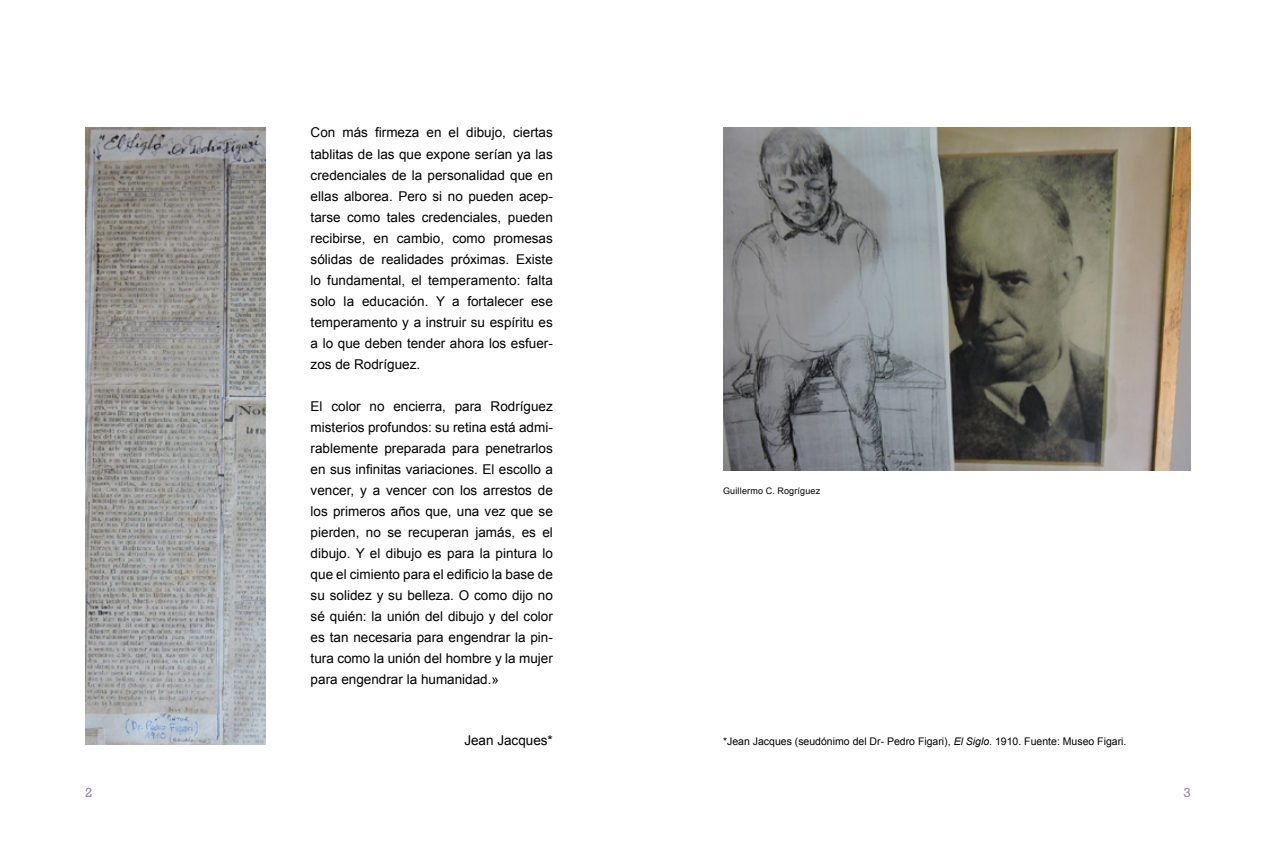
<style>
.page{position:relative;width:1276px;height:851px;background:#fff}
.page>*{position:absolute;margin:0;border:0;box-sizing:border-box;transform-origin:0 0}
.t1{font:13.5px/21px "Arial";color:#000;text-align:justify}
.t2{font:13.5px "Rockwell";color:#9284ac}
.t3{font:10.5px "Arial";color:#000}
.t4{font:9px "Arial";letter-spacing:.02em;color:#000}
.s1{font-style:italic}
</style>
<div class="page">
<img style="left:723px;top:128px;width:468px;height:342px">
<img style="left:85px;top:128px;width:180px;height:616px">
<p class="t1" style="left:311px;top:122px;width:244px">Con más firmeza en el dibujo, ciertas tablitas de las que expone serían ya las credenciales de la personalidad que en ellas alborea. Pero si no pueden acep&shy;tarse como tales credenciales, pueden recibirse, en cambio, como promesas sólidas de realidades próximas. Existe lo fundamental, el temperamento: falta solo la educación. Y a fortalecer ese temperamento y a instruir su espíritu es a lo que deben tender ahora los esfuer&shy;zos de Rodríguez.</p>
<p class="t1" style="left:311px;top:395px;width:244px">El color no encierra, para Rodríguez misterios profundos: su retina está admi&shy;rablemente preparada para penetrarlos en sus infinitas variaciones. El escollo a vencer, y a vencer con los arrestos de los primeros años que, una vez que se pierden, no se recuperan jamás, es el dibujo. Y el dibujo es para la pintura lo que el cimiento para el edificio la base de su solidez y su belleza. O como dijo no sé quién: la unión del dibujo y del color es tan necesaria para engendrar la pin&shy;tura como la unión del hombre y la mujer para engendrar la humanidad.»</p>
<p class="t4" style="left:723px;top:484px;width:99px">Guillermo C. Rogríguez</p>
<p class="t1" style="left:464px;top:729px;width:90px">Jean Jacques*</p>
<p class="t3" style="left:723px;top:734px;width:405px">*Jean Jacques (seudónimo del Dr- Pedro Figari), <span class="s1">El Siglo</span>. 1910. Fuente: Museo Figari.</p>
<p class="t2" style="left:85px;top:784px;width:9px">2</p>
<p class="t2" style="left:1183px;top:784px;width:9px">3</p>
</div>
